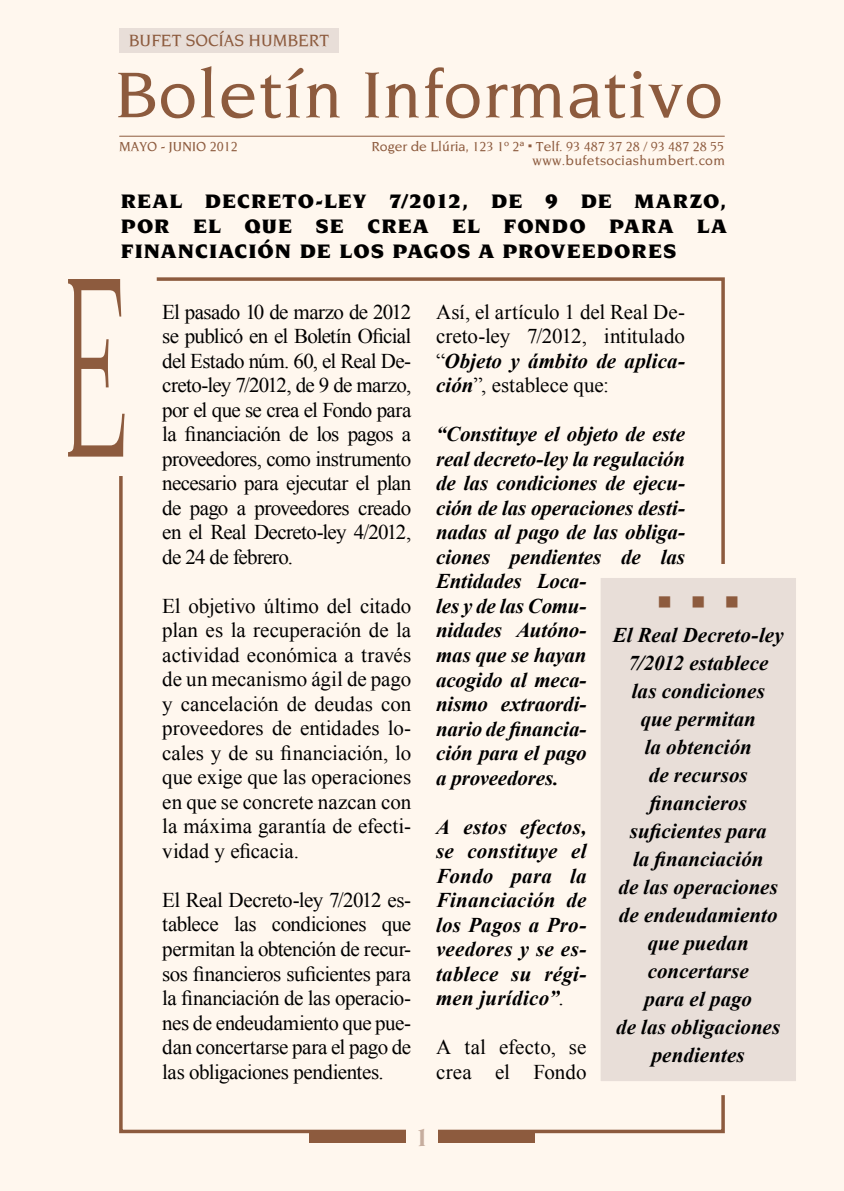
<style>
.page{position:relative;width:844px;height:1191px;background:#fff}
.page>*{position:absolute;margin:0;border:0;box-sizing:border-box;transform-origin:0 0}
.t1{font:280px "Novarese";color:#8d5b3e;scale:.4 1}
.t2{font:500 70px "Novarese";letter-spacing:.015em;color:#8d5b3e}
.t3{font:700 26.25px "Novarese";color:#c6ad9e}
.t4{font:21px/24.5px "Times New Roman";letter-spacing:-.015em;color:#000;text-align:justify}
.t5{font:italic 700 21px/24.5px "Times New Roman";color:#000;text-align:center}
.t6{font:900 21px/25.2px "Novarese";letter-spacing:.05em;color:#000;text-align:justify}
.t7{font:21px/24.5px "Times New Roman";letter-spacing:.005em;color:#000}
.t8{font:19.25px "Wingdings";color:#8d5b3e}
.t9{font:500 17.5px "Novarese";color:#8d5b3e}
.t10{font:500 14px/14px "Novarese";color:#8d5b3e;text-align:right}
.s1{font-family:"Arial";font-weight:900}
.s2{font-weight:700;font-style:italic}
.s3{font-weight:400;font-style:normal}
</style>
<div class="page">
<div style="left:0;top:0;width:843px;height:1191px;background:#fff7ee"></div>
<div style="left:119px;top:28px;width:220px;height:24px;background:#e8ded8"></div>
<hr style="left:119px;top:136px;width:605px;height:1px;background:#8d5b3e">
<div style="left:309px;top:1129px;width:225px;height:13px;background:#8d5b3e"></div>
<div style="left:406px;top:1126px;width:31px;height:34px;background:#fff7ee"></div>
<div style="left:593px;top:571px;width:209px;height:517px;background:#e8ded8"></div>
<div style="left:586px;top:564px;width:223px;height:531px;border:14px solid #fff7ee"></div>
<p class="t9" style="left:129px;top:31px;width:202px">BUFET SOCÍAS HUMBERT</p>
<h2 class="t2" style="left:114px;top:56px;width:610px">Boletín Informativo</h2>
<p class="t10" style="left:119px;top:140px;width:120px">MAYO - JUNIO 2012</p>
<p class="t10" style="left:371px;top:140px;width:355px">Roger de Llúria, 123 1º 2ª <span class="s1">·</span> Telf. 93 487 37 28 / 93 487 28 55 www.bufetsociashumbert.com</p>
<p class="t6" style="left:121px;top:188px;width:607px">REAL DECRETO-LEY 7/2012, DE 9 DE MARZO, POR EL QUE SE CREA EL FONDO PARA LA FINANCIACIÓN DE LOS PAGOS A PROVEEDORES</p>
<h1 class="t1" style="left:61px;top:214px;width:173px">E</h1>
<p class="t4" style="left:162px;top:299px;width:250px">El pasado 10 de marzo de 2012 se publicó en el Boletín Oficial del Estado núm. 60, el Real De&shy;creto-ley 7/2012, de 9 de marzo, por el que se crea el Fondo para la financiación de los pagos a proveedores, como instrumento necesario para ejecutar el plan de pago a proveedores creado en el Real Decreto-ley 4/2012, de 24 de febrero.</p>
<p class="t4" style="left:162px;top:593px;width:250px">El objetivo último del citado plan es la recuperación de la actividad económica a través de un mecanismo ágil de pago y cancelación de deudas con proveedores de entidades lo&shy;cales y de su financiación, lo que exige que las operaciones en que se concrete nazcan con la máxima garantía de efecti&shy;vidad y eficacia.</p>
<p class="t4" style="left:162px;top:887px;width:250px">El Real Decreto-ley 7/2012 es&shy;tablece las condiciones que permitan la obtención de recur&shy;sos financieros suficientes para la financiación de las operacio&shy;nes de endeudamiento que pue&shy;dan concertarse para el pago de las obligaciones pendientes.</p>
<p class="t4" style="left:436px;top:299px;width:250px">Así, el artículo 1 del Real De&shy;creto-ley 7/2012, intitulado “<span class="s2">Objeto y ámbito de aplica&shy;ción</span>”, establece que:</p>
<p class="t5" style="left:436px;top:421px;width:250px;text-align:left">“Constituye el objeto de este real decreto-ley la regulación de las condiciones de ejecu&shy;ción de las operaciones desti&shy;nadas al pago de las obliga&shy;ciones pendientes de las<br>Entidades Loca-<br>les y de las Comu-<br>nidades Autóno-<br>mas que se hayan<br>acogido al meca-<br>nismo extraordi-<br>nario de financia-<br>ción para el pago<br>a proveedores.</p>
<p class="t5" style="left:436px;top:813px;width:152px;text-align:justify">A estos efectos, se constituye el Fondo para la Financiación de los Pagos a Pro&shy;veedores y se es&shy;tablece su régi&shy;men jurídico”<span class="s3">.</span></p>
<p class="t7" style="left:436px;top:1034px;width:152px">A tal efecto, se crea el Fondo</p>
<p class="t8" style="left:657px;top:592px;width:83px">■ ■ ■</p>
<p class="t5" style="left:612px;top:621px;width:172px;line-height:28px">El Real Decreto-ley<br>7/2012 establece<br>las condiciones<br>que permitan<br>la obtención<br>de recursos financieros suficientes para<br>la financiación<br>de las operaciones de endeudamiento que puedan concertarse<br>para el pago<br>de las obligaciones pendientes</p>
<p class="t3" style="left:414px;top:1123px;width:16px">1</p>
</div>
